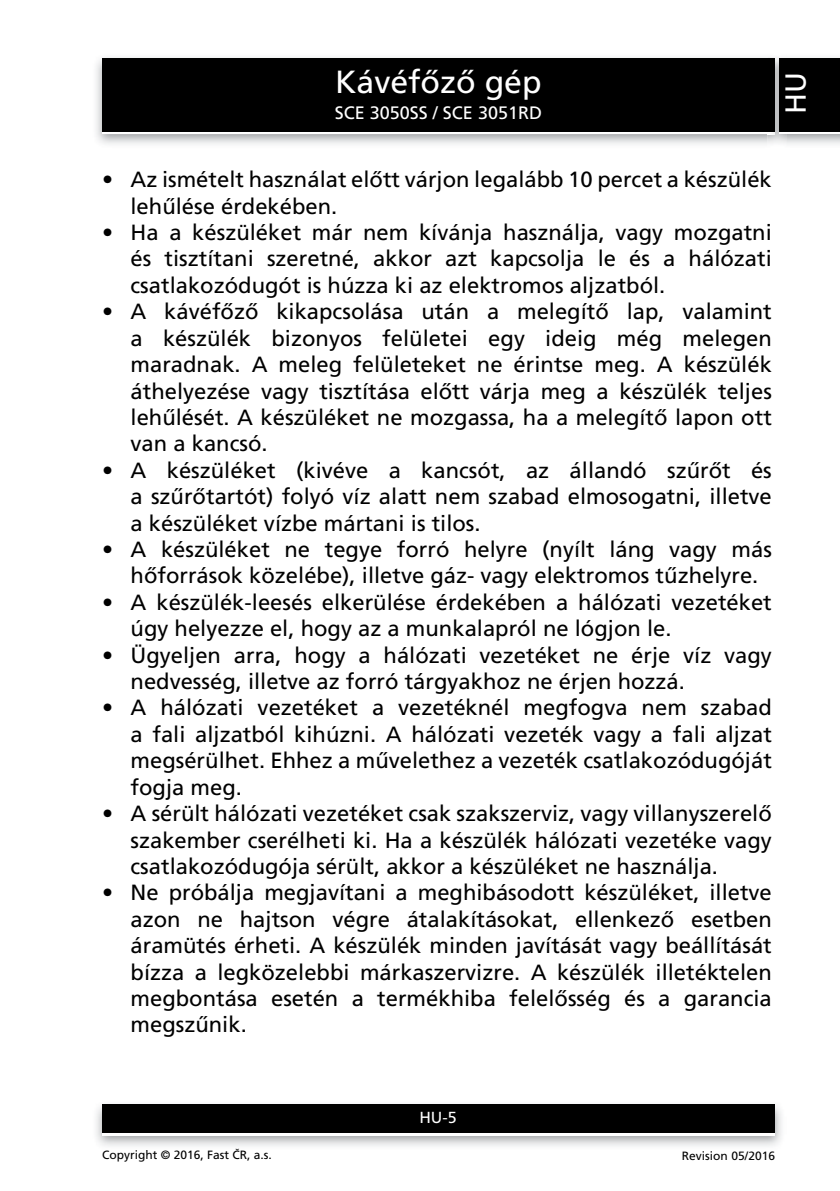
<style>
.page{position:relative;width:840px;height:1191px;background:#fff}
.page>*{position:absolute;margin:0;border:0;box-sizing:border-box;transform-origin:0 0}
.t1{font:32px "Frutiger CE";color:#fff}
.t2{font:29px "Frutiger CE";color:#fff}
.t3{font:22px/26.4px "Frutiger CE";color:#000;text-align:justify}
.t4{font:18px "Frutiger CE";color:#fff}
.t5{font:16px "Frutiger CE";color:#fff}
.t6{font:12px "Frutiger CE";color:#000}
</style>
<div class="page">
<img style="left:96px;top:57px;width:671px;height:87px">
<div style="left:102px;top:61px;width:672px;height:73px;background:linear-gradient(to right,#000,#000)"></div>
<div style="left:102px;top:58px;width:672px;height:73px;background:#000"></div>
<img style="left:96px;top:1104px;width:686px;height:42px">
<div style="left:102px;top:1107px;width:672px;height:28px;background:linear-gradient(to right,#fff,#fff)"></div>
<div style="left:102px;top:1104px;width:672px;height:28px;background:#000"></div>
<img style="left:767px;top:55px;width:18px;height:91px">
<svg style="left:767px;top:131px;width:7px;height:3px"></svg>
<img style="left:767px;top:58px;width:7px;height:3px">
<img style="left:767px;top:61px;width:7px;height:70px">
<div style="left:778px;top:61px;width:61px;height:73px;background:linear-gradient(to right,#000,#000)"></div>
<div style="left:778px;top:58px;width:61px;height:73px;background:#000"></div>
<h1 class="t1" style="left:335px;top:65px;width:208px">Kávéfőző gép</h1>
<p class="t4" style="left:334px;top:103px;width:209px">SCE 3050SS / SCE 3051RD</p>
<h2 class="t2" style="left:780px;top:114px;width:43px;rotate:-90deg">HU</h2>
<p class="t3" style="left:130px;top:167px;width:642px;text-indent:-28px">• Az ismételt használat előtt várjon legalább 10 percet a készülék lehűlése érdekében.</p>
<p class="t3" style="left:130px;top:220px;width:642px;text-indent:-28px">• Ha a készüléket már nem kívánja használja, vagy mozgatni és tisztítani szeretné, akkor azt kapcsolja le és a hálózati csatlakozódugót is húzza ki az elektromos aljzatból.</p>
<p class="t3" style="left:130px;top:299px;width:642px;text-indent:-28px">• A kávéfőző kikapcsolása után a melegítő lap, valamint a készülék bizonyos felületei egy ideig még melegen maradnak. A meleg felületeket ne érintse meg. A készülék áthelyezése vagy tisztítása előtt várja meg a készülék teljes lehűlését. A készüléket ne mozgassa, ha a melegítő lapon ott van a kancsó.</p>
<p class="t3" style="left:130px;top:457px;width:642px;text-indent:-28px">• A készüléket (kivéve a kancsót, az állandó szűrőt és a szűrőtartót) folyó víz alatt nem szabad elmosogatni, illetve a készüléket vízbe mártani is tilos.</p>
<p class="t3" style="left:102px;top:536px;width:670px;text-align:center">• A készüléket ne tegye forró helyre (nyílt láng vagy más hőforrások közelébe), illetve gáz- vagy elektromos tűzhelyre.</p>
<p class="t3" style="left:130px;top:589px;width:642px;text-indent:-28px">• A készülék-leesés elkerülése érdekében a hálózati vezetéket úgy helyezze el, hogy az a munkalapról ne lógjon le.</p>
<p class="t3" style="left:130px;top:642px;width:642px;text-indent:-28px">• Ügyeljen arra, hogy a hálózati vezetéket ne érje víz vagy nedvesség, illetve az forró tárgyakhoz ne érjen hozzá.</p>
<p class="t3" style="left:130px;top:695px;width:642px;text-indent:-28px">• A hálózati vezetéket a vezetéknél megfogva nem szabad a fali aljzatból kihúzni. A hálózati vezeték vagy a fali aljzat megsérülhet. Ehhez a művelethez a vezeték csatlakozódugóját fogja meg.</p>
<p class="t3" style="left:130px;top:800px;width:642px;text-indent:-28px">• A sérült hálózati vezetéket csak szakszerviz, vagy villanyszerelő szakember cserélheti ki. Ha a készülék hálózati vezetéke vagy csatlakozódugója sérült, akkor a készüléket ne használja.</p>
<p class="t3" style="left:130px;top:880px;width:642px;text-indent:-28px">• Ne próbálja megjavítani a meghibásodott készüléket, illetve azon ne hajtson végre átalakításokat, ellenkező esetben áramütés érheti. A készülék minden javítását vagy beállítását bízza a legközelebbi márkaszervizre. A készülék illetéktelen megbontása esetén a termékhiba felelősség és a garancia megszűnik.</p>
<p class="t5" style="left:419px;top:1109px;width:39px">HU-5</p>
<p class="t6" style="left:102px;top:1148px;width:171px">Copyright © 2016, Fast ČR, a.s.</p>
<p class="t6" style="left:681px;top:1149px;width:95px">Revision 05/2016</p>
</div>
